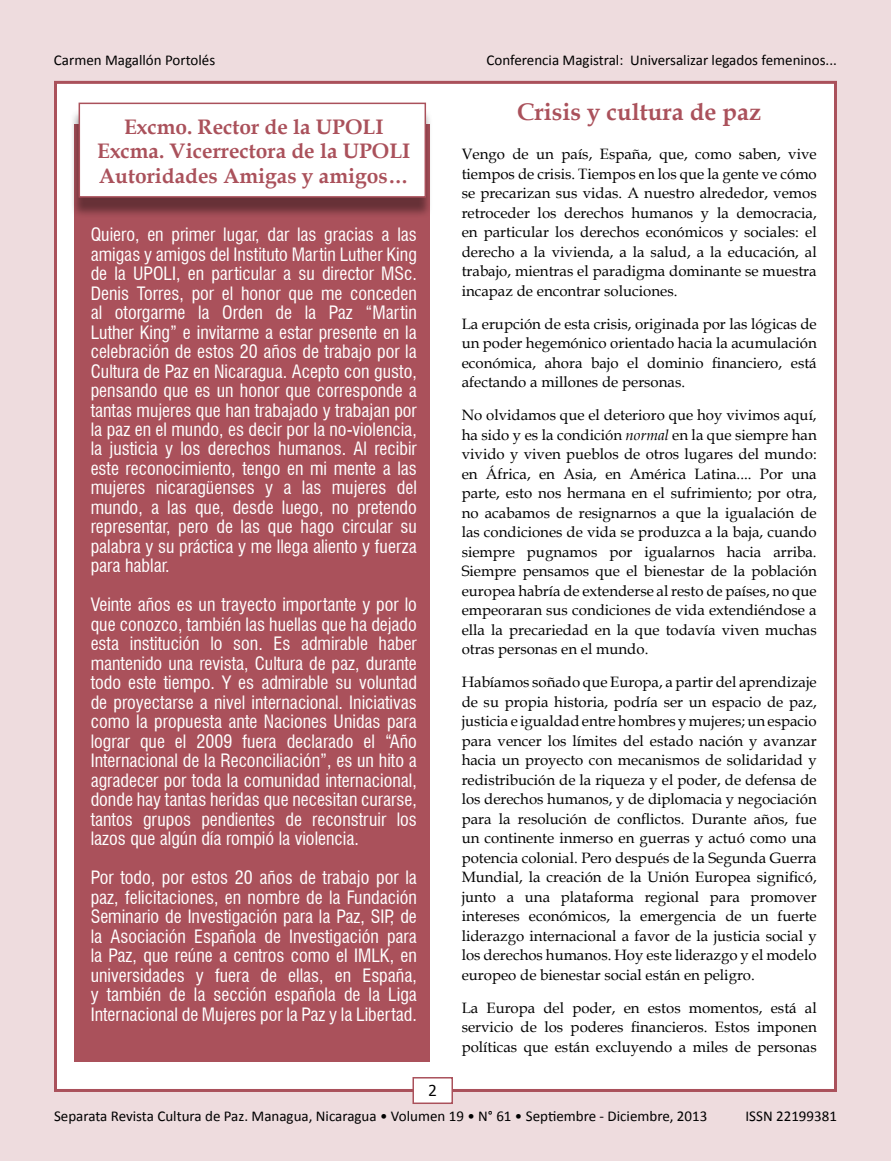
<style>
.page{position:relative;width:891px;height:1161px;background:#eedcde}
.page>*{position:absolute;margin:0;border:0;box-sizing:border-box;transform-origin:0 0}
.t1{font:700 24px "Book Antiqua";color:#aa515b}
.t2{font:700 21px/24.2px "Book Antiqua";color:#aa515b;text-align:center}
.t3{font:condensed 18px/19.5px "Swiss 721 BT";color:#fff;text-align:justify}
.t4{font:15px/19.5px "Book Antiqua";color:#000;text-align:justify}
.t5{font:15px "Calibri";color:#000}
.t6{font:15px "Tahoma";color:#000}
.s1{font-style:italic}
</style>
<div class="page">
<div style="left:54px;top:81px;width:783px;height:1011px;background:#fff;border:3px solid #aa515b"></div>
<div style="left:412px;top:1077px;width:41px;height:27px;background:#fff;border:2px solid #aa515b"></div>
<div style="left:74px;top:124px;width:355px;height:938px;background:#aa515b"></div>
<div style="left:70px;top:108px;width:363px;height:111px;background:#000;opacity:.4"></div>
<div style="left:79px;top:103px;width:347px;height:95px;background:#fff;border:2px solid #aa515b"></div>
<p class="t5" style="left:54px;top:51px;width:163px">Carmen Magallón Portolés</p>
<p class="t5" style="left:487px;top:51px;width:352px">Conferencia Magistral: Universalizar legados femeninos...</p>
<h2 class="t2" style="left:97px;top:115px;width:315px">Excmo. Rector de la UPOLI<br>Excma. Vicerrectora de la UPOLI<br>Autoridades Amigas y amigos…</h2>
<p class="t3" style="left:91px;top:225px;width:328px">Quiero, en primer lugar, dar las gracias a las amigas y amigos del Instituto Martin Luther King de la UPOLI, en particular a su director MSc.<br>Denis Torres, por el honor que me conceden al otorgarme la Orden de la Paz “Martin Luther King” e invitarme a estar presente en la celebración de estos 20 años de trabajo por la Cultura de Paz en Nicaragua. Acepto con gusto, pensando que es un honor que corresponde a tantas mujeres que han trabajado y trabajan por la paz en el mundo, es decir por la no-violencia, la justicia y los derechos humanos. Al recibir este reconocimiento, tengo en mi mente a las mujeres nicaragüenses y a las mujeres del mundo, a las que, desde luego, no pretendo representar, pero de las que hago circular su palabra y su práctica y me llega aliento y fuerza para hablar.</p>
<p class="t3" style="left:91px;top:595px;width:328px">Veinte años es un trayecto importante y por lo que conozco, también las huellas que ha dejado esta institución lo son. Es admirable haber mantenido una revista, Cultura de paz, durante todo este tiempo. Y es admirable su voluntad de proyectarse a nivel internacional. Iniciativas como la propuesta ante Naciones Unidas para lograr que el 2009 fuera declarado el “Año Internacional de la Reconciliación”, es un hito a agradecer por toda la comunidad internacional, donde hay tantas heridas que necesitan curarse, tantos grupos pendientes de reconstruir los lazos que algún día rompió la violencia.</p>
<p class="t3" style="left:91px;top:868px;width:328px">Por todo, por estos 20 años de trabajo por la paz, felicitaciones, en nombre de la Fundación Seminario de Investigación para la Paz, SIP, de la Asociación Española de Investigación para la Paz, que reúne a centros como el IMLK, en universidades y fuera de ellas, en España, y también de la sección española de la Liga Internacional de Mujeres por la Paz y la Libertad.</p>
<h1 class="t1" style="left:517px;top:96px;width:245px">Crisis y cultura de paz</h1>
<p class="t4" style="left:462px;top:144px;width:357px">Vengo de un país, España, que, como saben, vive tiempos de crisis. Tiempos en los que la gente ve cómo se precarizan sus vidas. A nuestro alrededor, vemos retroceder los derechos humanos y la democracia, en particular los derechos económicos y sociales: el derecho a la vivienda, a la salud, a la educación, al trabajo, mientras el paradigma dominante se muestra incapaz de encontrar soluciones.</p>
<p class="t4" style="left:462px;top:313px;width:357px">La erupción de esta crisis, originada por las lógicas de un poder hegemónico orientado hacia la acumulación económica, ahora bajo el dominio financiero, está afectando a millones de personas.</p>
<p class="t4" style="left:462px;top:405px;width:357px">No olvidamos que el deterioro que hoy vivimos aquí, ha sido y es la condición <span class="s1">normal</span> en la que siempre han vivido y viven pueblos de otros lugares del mundo: en África, en Asia, en América Latina.... Por una parte, esto nos hermana en el sufrimiento; por otra, no acabamos de resignarnos a que la igualación de las condiciones de vida se produzca a la baja, cuando siempre pugnamos por igualarnos hacia arriba.<br>Siempre pensamos que el bienestar de la población europea habría de extenderse al resto de países, no que empeoraran sus condiciones de vida extendiéndose a ella la precariedad en la que todavía viven muchas otras personas en el mundo.</p>
<p class="t4" style="left:462px;top:672px;width:357px">Habíamos soñado que Europa, a partir del aprendizaje de su propia historia, podría ser un espacio de paz, justicia e igualdad entre hombres y mujeres; un espacio para vencer los límites del estado nación y avanzar hacia un proyecto con mecanismos de solidaridad y redistribución de la riqueza y el poder, de defensa de los derechos humanos, y de diplomacia y negociación para la resolución de conflictos. Durante años, fue un continente inmerso en guerras y actuó como una potencia colonial. Pero después de la Segunda Guerra Mundial, la creación de la Unión Europea significó, junto a una plataforma regional para promover intereses económicos, la emergencia de un fuerte liderazgo internacional a favor de la justicia social y los derechos humanos. Hoy este liderazgo y el modelo europeo de bienestar social están en peligro.</p>
<p class="t4" style="left:462px;top:997px;width:357px">La Europa del poder, en estos momentos, está al servicio de los poderes financieros. Estos imponen políticas que están excluyendo a miles de personas</p>
<p class="t6" style="left:429px;top:1080px;width:10px">2</p>
<p class="t5" style="left:54px;top:1107px;width:655px">Separata Revista Cultura de Paz. Managua, Nicaragua • Volumen 19 • N° 61 • Septiembre - Diciembre, 2013</p>
<p class="t5" style="left:746px;top:1107px;width:93px">ISSN 22199381</p>
</div>
